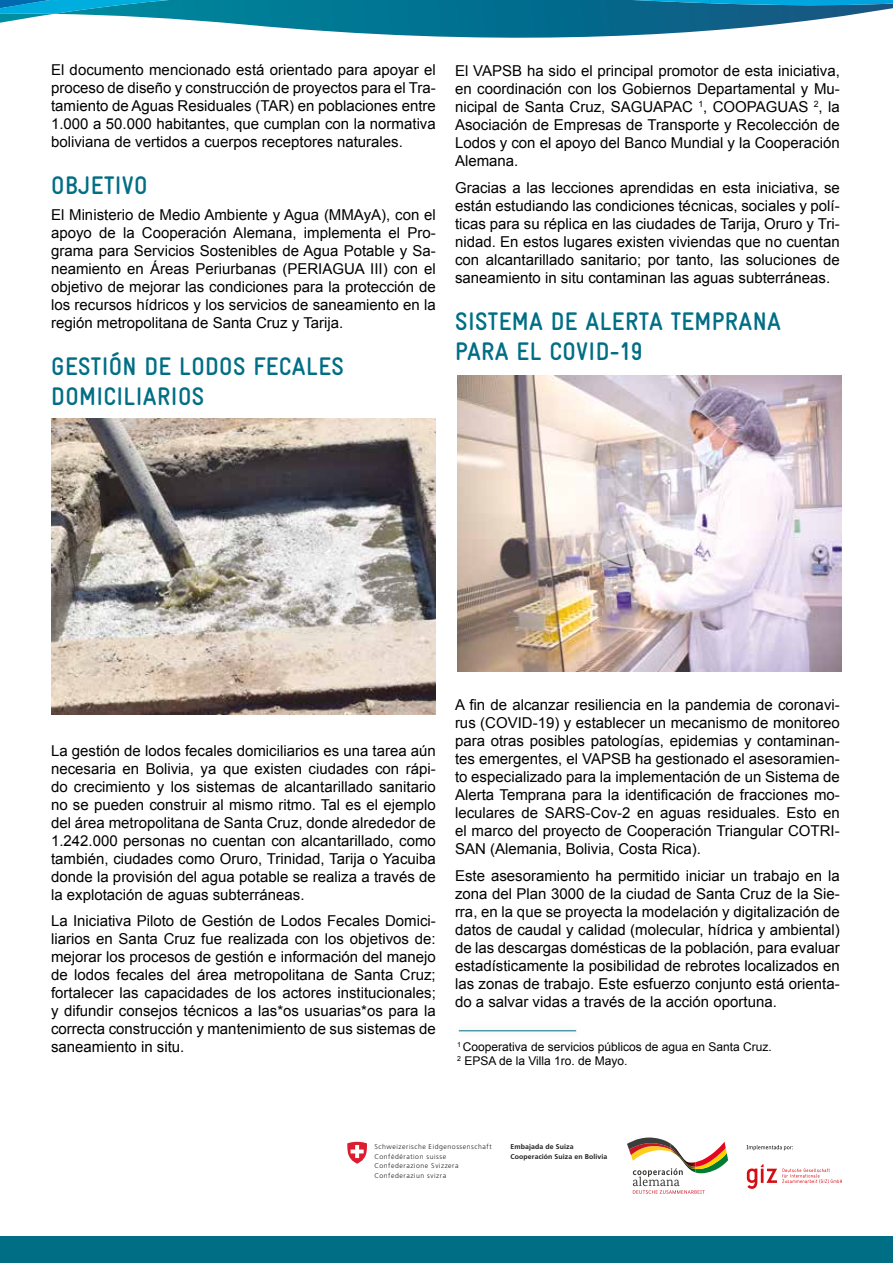
<style>
.page{position:relative;width:893px;height:1263px;background:#fff}
.page>*{position:absolute;margin:0;border:0;box-sizing:border-box;transform-origin:0 0}
.t1{font:700 condensed 25.5px/30px "Gravur";letter-spacing:.015em;color:#006e85}
.t2{font:15px/18px "Arial";color:#000;text-align:justify}
.t3{font:12px/14.4px "Arial";color:#000}
.t4{font:300 6.9px/9.6px "Frutiger LT Std";letter-spacing:.08em;color:#1d1d1b}
.t5{font:700 6.9px/9.6px "Frutiger LT Std";letter-spacing:.015em;color:#1d1d1b}
</style>
<div class="page">
<svg style="left:0;top:0;width:893px;height:38px"></svg>
<img style="left:0;top:0;width:267px;height:14px">
<img style="left:568px;top:0;width:111px;height:2px">
<img style="left:707px;top:0;width:140px;height:6px">
<img style="left:679px;top:0;width:31px;height:3px">
<img style="left:844px;top:0;width:49px;height:5px">
<div style="left:0;top:1237px;width:893px;height:26px;background:#006e85"></div>
<svg style="left:747px;top:1164px;width:95px;height:25px"></svg>
<svg style="left:627px;top:1137px;width:101px;height:57px"></svg>
<img style="left:671px;top:1169px;width:25px;height:3px">
<img style="left:671px;top:1167px;width:25px;height:2px">
<img style="left:671px;top:1144px;width:25px;height:23px">
<svg style="left:746px;top:1145px;width:47px;height:5px"></svg>
<svg style="left:347px;top:1142px;width:20px;height:21px"></svg>
<img style="left:51px;top:418px;width:385px;height:297px">
<img style="left:457px;top:375px;width:385px;height:297px">
<div style="left:452px;top:1022px;width:131px;height:18px;background:#000;opacity:.35"></div>
<hr style="left:459px;top:1030px;width:117px;height:1px;background:#006e85">
<p class="t2" style="left:51px;top:61px;width:386px">El documento mencionado está orientado para apoyar el proceso de diseño y construcción de proyectos para el Tra&shy;tamiento de Aguas Residuales (TAR) en poblaciones entre 1.000 a 50.000 habitantes, que cumplan con la normativa boliviana de vertidos a cuerpos receptores naturales.</p>
<h1 class="t1" style="left:51px;top:170px;width:98px">OBJETIVO</h1>
<p class="t2" style="left:51px;top:206px;width:386px">El Ministerio de Medio Ambiente y Agua (MMAyA), con el apoyo de la Cooperación Alemana, implementa el Pro&shy;grama para Servicios Sostenibles de Agua Potable y Sa&shy;neamiento en Áreas Periurbanas (PERIAGUA III) con el objetivo de mejorar las condiciones para la protección de los recursos hídricos y los servicios de saneamiento en la región metropolitana de Santa Cruz y Tarija.</p>
<h1 class="t1" style="left:51px;top:352px;width:294px">GESTIÓN DE LODOS FECALES<br>DOMICILIARIOS</h1>
<p class="t2" style="left:455px;top:62px;width:386px">El VAPSB ha sido el principal promotor de esta iniciativa, en coordinación con los Gobiernos Departamental y Mu&shy;nicipal de Santa Cruz, SAGUAPAC <sup>1</sup>, COOPAGUAS <sup>2</sup>, la Asociación de Empresas de Transporte y Recolección de Lodos y con el apoyo del Banco Mundial y la Cooperación Alemana.</p>
<p class="t2" style="left:455px;top:179px;width:386px">Gracias a las lecciones aprendidas en esta iniciativa, se están estudiando las condiciones técnicas, sociales y polí&shy;ticas para su réplica en las ciudades de Tarija, Oruro y Tri&shy;nidad. En estos lugares existen viviendas que no cuentan con alcantarillado sanitario; por tanto, las soluciones de saneamiento in situ contaminan las aguas subterráneas.</p>
<h1 class="t1" style="left:455px;top:306px;width:327px">SISTEMA DE ALERTA TEMPRANA<br>PARA EL COVID-19</h1>
<p class="t2" style="left:51px;top:742px;width:386px">La gestión de lodos fecales domiciliarios es una tarea aún necesaria en Bolivia, ya que existen ciudades con rápi&shy;do crecimiento y los sistemas de alcantarillado sanitario no se pueden construir al mismo ritmo. Tal es el ejemplo del área metropolitana de Santa Cruz, donde alrededor de 1.242.000 personas no cuentan con alcantarillado, como también, ciudades como Oruro, Trinidad, Tarija o Yacuiba donde la provisión del agua potable se realiza a través de la explotación de aguas subterráneas.</p>
<p class="t2" style="left:51px;top:912px;width:386px">La Iniciativa Piloto de Gestión de Lodos Fecales Domici&shy;liarios en Santa Cruz fue realizada con los objetivos de: mejorar los procesos de gestión e información del manejo de lodos fecales del área metropolitana de Santa Cruz; fortalecer las capacidades de los actores institucionales; y difundir consejos técnicos a las*os usuarias*os para la correcta construcción y mantenimiento de sus sistemas de saneamiento in situ.</p>
<p class="t2" style="left:455px;top:696px;width:386px">A fin de alcanzar resiliencia en la pandemia de coronavi&shy;rus (COVID-19) y establecer un mecanismo de monitoreo para otras posibles patologías, epidemias y contaminan&shy;tes emergentes, el VAPSB ha gestionado el asesoramien&shy;to especializado para la implementación de un Sistema de Alerta Temprana para la identificación de fracciones mo&shy;leculares de SARS-Cov-2 en aguas residuales. Esto en el marco del proyecto de Cooperación Triangular COTRI-SAN (Alemania, Bolivia, Costa Rica).</p>
<p class="t2" style="left:455px;top:867px;width:386px">Este asesoramiento ha permitido iniciar un trabajo en la zona del Plan 3000 de la ciudad de Santa Cruz de la Sie&shy;rra, en la que se proyecta la modelación y digitalización de datos de caudal y calidad (molecular, hídrica y ambiental) de las descargas domésticas de la población, para evaluar estadísticamente la posibilidad de rebrotes localizados en las zonas de trabajo. Este esfuerzo conjunto está orienta&shy;do a salvar vidas a través de la acción oportuna.</p>
<p class="t3" style="left:457px;top:1039px;width:316px"><sup>1</sup> Cooperativa de servicios públicos de agua en Santa Cruz.<br><sup>2</sup> EPSA de la Villa 1ro. de Mayo.</p>
<p class="t4" style="left:374px;top:1142px;width:119px">Schweizerische Eidgenossenschaft<br>Confédération suisse<br>Confederazione Svizzera<br>Confederaziun svizra</p>
<p class="t5" style="left:511px;top:1142px;width:98px">Embajada de Suiza<br>Cooperación Suiza en Bolivia</p>
</div>
